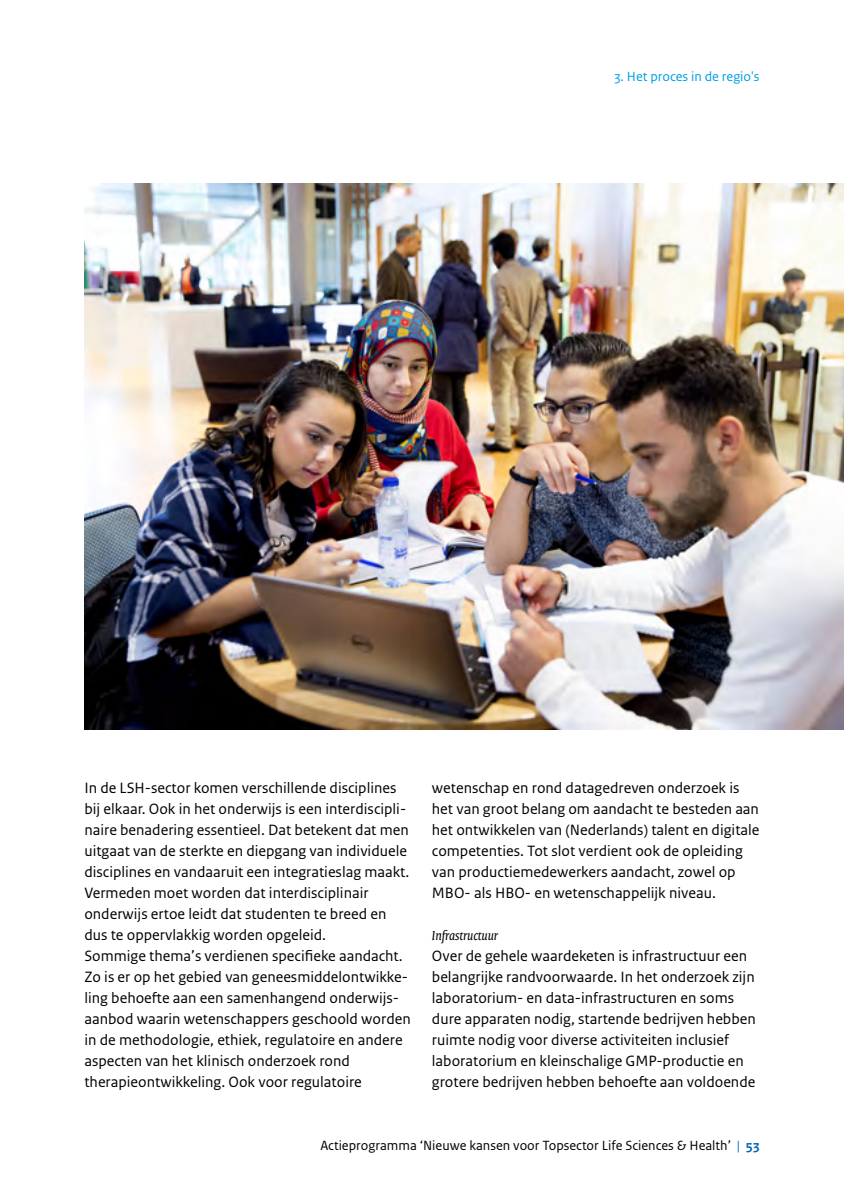
<style>
.page{position:relative;width:844px;height:1191px;background:#fff}
.page>*{position:absolute;margin:0;border:0;box-sizing:border-box;transform-origin:0 0}
._10_RO_Broodtekst_Sa{font:15.75px/21px "Rijksoverheid Sans Text";color:#000}
.t1{font:14px "Rijksoverheid Sans Text";color:#000}
.t2{font:14px "Rijksoverheid Sans Text";color:#009fe3}
._07_RO_Tussenkop_Ser{font:italic 14px "Rijksoverheid Serif";color:#000}
.s1{color:#0069b3}
.s2{font-weight:700;color:#0069b3}
</style>
<div class="page">
<img style="left:84px;top:184px;width:759px;height:546px">
<p class="t2" style="left:614px;top:68px;width:147px">3. Het proces in de regio's</p>
<p class="_10_RO_Broodtekst_Sa" style="left:84px;top:777px;width:326px">In de LSH-sector komen verschillende disciplines bij elkaar. Ook in het onderwijs is een interdiscipli&shy;naire benadering essentieel. Dat betekent dat men uitgaat van de sterkte en diepgang van individuele disciplines en vandaaruit een integratieslag maakt.<br>Vermeden moet worden dat interdisciplinair onderwijs ertoe leidt dat studenten te breed en dus te oppervlakkig worden opgeleid.</p>
<p class="_10_RO_Broodtekst_Sa" style="left:84px;top:945px;width:328px">Sommige thema’s verdienen specifieke aandacht.<br>Zo is er op het gebied van geneesmiddelontwikke&shy;ling behoefte aan een samenhangend onderwijs&shy;aanbod waarin wetenschappers geschoold worden in de methodologie, ethiek, regulatoire en andere aspecten van het klinisch onderzoek rond therapieontwikkeling. Ook voor regulatoire</p>
<p class="_10_RO_Broodtekst_Sa" style="left:432px;top:777px;width:329px">wetenschap en rond datagedreven onderzoek is het van groot belang om aandacht te besteden aan het ontwikkelen van (Nederlands) talent en digitale competenties. Tot slot verdient ook de opleiding van productiemedewerkers aandacht, zowel op MBO- als HBO- en wetenschappelijk niveau.</p>
<p class="_07_RO_Tussenkop_Ser" style="left:432px;top:927px;width:67px">Infrastructuur</p>
<p class="_10_RO_Broodtekst_Sa" style="left:432px;top:945px;width:325px">Over de gehele waardeketen is infrastructuur een belangrijke randvoorwaarde. In het onderzoek zijn laboratorium- en data-infrastructuren en soms dure apparaten nodig, startende bedrijven hebben ruimte nodig voor diverse activiteiten inclusief laboratorium en kleinschalige GMP-productie en grotere bedrijven hebben behoefte aan voldoende</p>
<p class="t1" style="left:320px;top:1137px;width:440px">Actieprogramma ‘Nieuwe kansen voor Topsector Life Sciences &amp; Health’ <span class="s1">|</span> <span class="s2">53</span></p>
</div>
